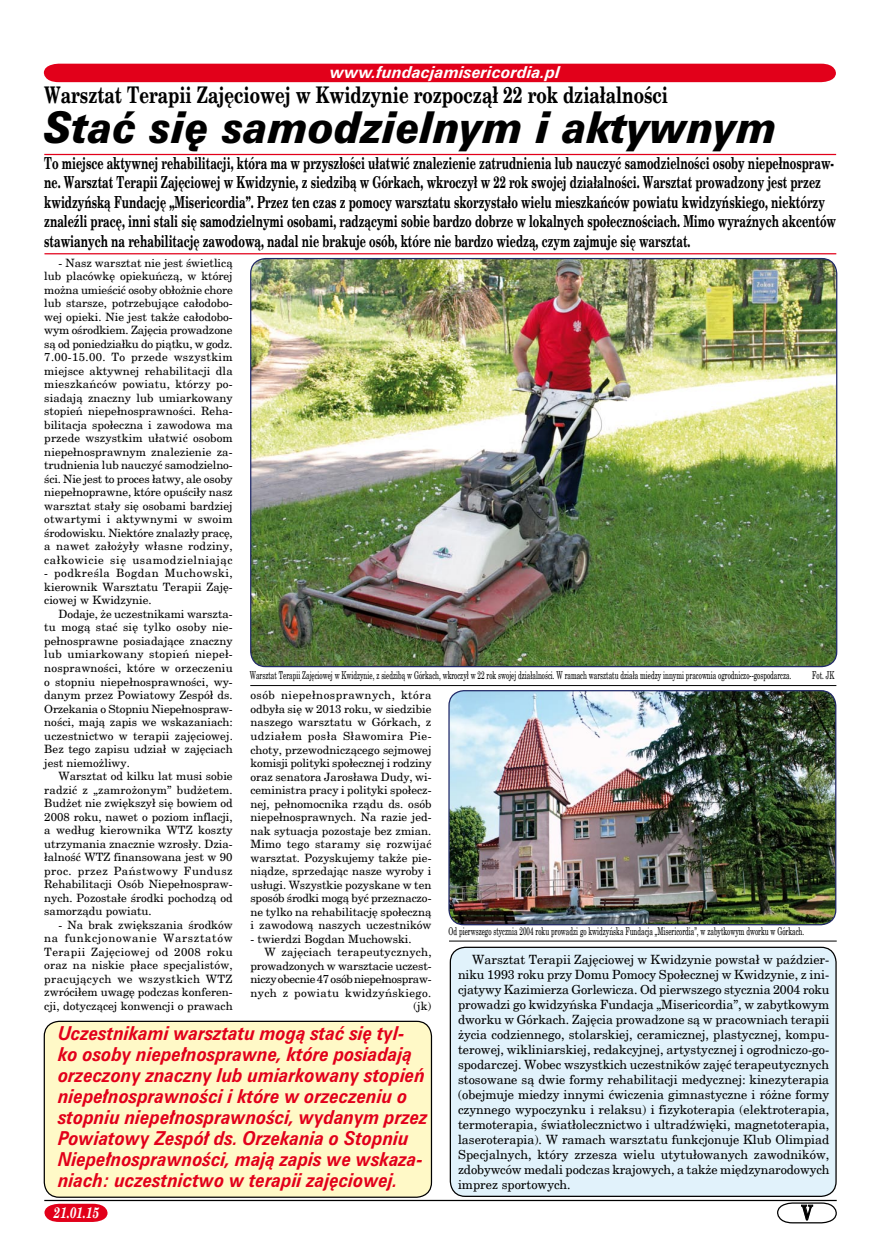
<style>
.page{position:relative;width:886px;height:1241px;background:#fff}
.page>*{position:absolute;margin:0;border:0;box-sizing:border-box;transform-origin:0 0}
.t1{font:italic 40px "Zurich Blk PL";color:#000;scale:.9 1}
.t2{font:700 22.5px "New Brunswick";color:#000;scale:.75 1}
.t3{font:700 20px "New Brunswick";color:#000;scale:.7 1}
.t4{font:italic 700 17.5px/21px "Zurich PL";color:#e2001a;scale:.9 1}
.t5{font:700 16.25px/19.5px "New Brunswick";color:#000;scale:.66 1}
.t6{font:italic 700 15px "Zurich PL";color:#fff}
.t7{font:italic 700 15px "New Brunswick";color:#fff;scale:.75 1}
.t8{font:12.5px/15px "New Brunswick";letter-spacing:-.01em;color:#000;text-align:justify}
.t9{font:11.25px/13.5px "New Brunswick";color:#000;text-align:justify}
.t10{font:11.25px "New Brunswick";letter-spacing:-.025em;color:#000}
.t11{font:11.25px "New Brunswick";letter-spacing:.02em;color:#000}
.t12{font:11.25px "New Brunswick";letter-spacing:.035em;color:#000}
.t13{font:10.62px "New Brunswick";color:#000;scale:.6 1}
</style>
<div class="page">
<div style="left:450px;top:947px;width:386px;height:249px;background:#e1f2fb;border-radius:15px"></div>
<div style="left:450px;top:946px;width:387px;height:250px;border:1px solid #000;border-radius:15px"></div>
<div style="left:44px;top:1021px;width:387px;height:175px;background:#fff9c7;border-radius:15px"></div>
<div style="left:44px;top:1020px;width:388px;height:177px;border:1px solid #000;border-radius:15px"></div>
<div style="left:44px;top:63px;width:792px;height:19px;background:#e2001a"></div>
<svg style="left:44px;top:1203px;width:64px;height:18px"></svg>
<hr style="left:44px;top:154px;width:792px;height:1px;background:#e2001a">
<hr style="left:44px;top:253px;width:792px;height:1px;background:#e2001a">
<hr style="left:250px;top:685px;width:586px;height:1px;background:#000">
<hr style="left:449px;top:940px;width:388px;height:1px;background:#000">
<hr style="left:44px;top:1199px;width:793px;height:1px;background:#000">
<img style="left:251px;top:258px;width:586px;height:408px;border-radius:15px">
<img style="left:449px;top:690px;width:387px;height:234px;border-radius:15px">
<div style="left:448px;top:690px;width:388px;height:235px;border:1px solid #202867;border-radius:15px"></div>
<svg style="left:776px;top:1201px;width:61px;height:22px"></svg>
<h3 class="t6" style="left:330px;top:62px;width:232px">www.fundacjamisericordia.pl</h3>
<h2 class="t2" style="left:44px;top:81px;width:833px">Warsztat Terapii Zajęciowej w Kwidzynie rozpoczął 22 rok działalności</h2>
<h1 class="t1" style="left:44px;top:101px;width:816px">Stać się samodzielnym i aktywnym</h1>
<p class="t5" style="left:44px;top:153px;width:1201px">To miejsce aktywnej rehabilitacji, która ma w przyszłości ułatwić znalezienie zatrudnienia lub nauczyć samodzielności osoby niepełnospraw&shy;ne. Warsztat Terapii Zajęciowej w Kwidzynie, z siedzibą w Górkach, wkroczył w 22 rok swojej działalności. Warsztat prowadzony jest przez kwidzyńską Fundację „Misericordia”. Przez ten czas z pomocy warsztatu skorzystało wielu mieszkańców powiatu kwidzyńskiego, niektórzy znaleźli pracę, inni stali się samodzielnymi osobami, radzącymi sobie bardzo dobrze w lokalnych społecznościach. Mimo wyraźnych akcentów stawianych na rehabilitację zawodową, nadal nie brakuje osób, które nie bardzo wiedzą, czym zajmuje się warsztat.</p>
<p class="t9" style="left:44px;top:255px;width:190px;text-indent:14px">- Nasz warsztat nie jest świetlicą lub placówkę opiekuńczą, w której można umieścić osoby obłożnie chore lub starsze, potrzebujące całodobo&shy;wej opieki. Nie jest także całodobo&shy;wym ośrodkiem. Zajęcia prowadzone są od poniedziałku do piątku, w godz.<br>7.00-15.00. To przede wszystkim miejsce aktywnej rehabilitacji dla mieszkańców powiatu, którzy po&shy;siadają znaczny lub umiarkowany stopień niepełnosprawności. Reha&shy;bilitacja społeczna i zawodowa ma przede wszystkim ułatwić osobom niepełnosprawnym znalezienie za&shy;trudnienia lub nauczyć samodzielno&shy;ści. Nie jest to proces łatwy, ale osoby niepełnoprawne, które opuściły nasz warsztat stały się osobami bardziej otwartymi i aktywnymi w swoim środowisku. Niektóre znalazły pracę, a nawet założyły własne rodziny, całkowicie się usamodzielniając</p>
<p class="t9" style="left:44px;top:566px;width:190px">- podkreśla Bogdan Muchowski, kierownik Warsztatu Terapii Zaję&shy;ciowej w Kwidzynie.</p>
<p class="t9" style="left:44px;top:606px;width:190px;text-indent:14px">Dodaje, że uczestnikami warszta&shy;tu mogą stać się tylko osoby nie&shy;pełnosprawne posiadające znaczny lub umiarkowany stopień niepeł&shy;nosprawności, które w orzeczeniu o stopniu niepełnosprawności, wy&shy;danym przez Powiatowy Zespół ds.<br>Orzekania o Stopniu Niepełnospraw&shy;ności, mają zapis we wskazaniach: uczestnictwo w terapii zajęciowej.<br>Bez tego zapisu udział w zajęciach jest niemożliwy.</p>
<p class="t9" style="left:44px;top:768px;width:190px;text-indent:14px">Warsztat od kilku lat musi sobie radzić z „zamrożonym” budżetem.<br>Budżet nie zwiększył się bowiem od 2008 roku, nawet o poziom inflacji, a według kierownika WTZ koszty utrzymania znacznie wzrosły. Dzia&shy;łalność WTZ finansowana jest w 90 proc. przez Państwowy Fundusz Rehabilitacji Osób Niepełnospraw&shy;nych. Pozostałe środki pochodzą od samorządu powiatu.</p>
<p class="t9" style="left:44px;top:917px;width:190px;text-indent:14px">- Na brak zwiększania środków na funkcjonowanie Warsztatów Terapii Zajęciowej od 2008 roku oraz na niskie płace specjalistów, pracujących we wszystkich WTZ zwróciłem uwagę podczas konferen&shy;cji, dotyczącej konwencji o prawach</p>
<p class="t13" style="left:250px;top:668px;width:904px">Warsztat Terapii Zajęciowej w Kwidzynie, z siedzibą w Górkach, wkroczył w 22 rok swojej działalności. W ramach warsztatu działa miedzy innymi pracownia ogrodniczo--gospodarcza.</p>
<p class="t13" style="left:812px;top:668px;width:38px">Fot. JK</p>
<p class="t9" style="left:250px;top:688px;width:183px">osób niepełnosprawnych, która odbyła się w 2013 roku, w siedzibie naszego warsztatu w Górkach, z udziałem posła Sławomira Pie&shy;choty, przewodniczącego sejmowej komisji polityki społecznej i rodziny oraz senatora Jarosława Dudy, wi&shy;ceministra pracy i polityki społecz&shy;nej, pełnomocnika rządu ds. osób niepełnosprawnych. Na razie jed&shy;nak sytuacja pozostaje bez zmian.<br>Mimo tego staramy się rozwijać warsztat. Pozyskujemy także pie&shy;niądze, sprzedając nasze wyroby i usługi. Wszystkie pozyskane w ten sposób środki mogą być przeznaczo&shy;ne tylko na rehabilitację społeczną i zawodową naszych uczestników</p>
<p class="t9" style="left:250px;top:931px;width:163px">- twierdzi Bogdan Muchowski.</p>
<p class="t11" style="left:265px;top:944px;width:168px">W zajęciach terapeutycznych,</p>
<p class="t9" style="left:250px;top:958px;width:183px">prowadzonych w warsztacie uczest-</p>
<p class="t10" style="left:250px;top:971px;width:183px">niczy obecnie 47 osób niepełnospraw-</p>
<p class="t12" style="left:250px;top:985px;width:182px">nych z powiatu kwidzyńskiego.</p>
<p class="t9" style="left:413px;top:998px;width:19px">(jk)</p>
<p class="t13" style="left:449px;top:924px;width:594px">Od pierwszego stycznia 2004 roku prowadzi go kwidzyńska Fundacja „Misericordia”, w zabytkowym dworku w Górkach.</p>
<p class="t8" style="left:458px;top:951px;width:373px;text-indent:14px">Warsztat Terapii Zajęciowej w Kwidzynie powstał w paździer&shy;niku 1993 roku przy Domu Pomocy Społecznej w Kwidzynie, z ini&shy;cjatywy Kazimierza Gorlewicza. Od pierwszego stycznia 2004 roku prowadzi go kwidzyńska Fundacja „Misericordia”, w zabytkowym dworku w Górkach. Zajęcia prowadzone są w pracowniach terapii życia codziennego, stolarskiej, ceramicznej, plastycznej, kompu&shy;terowej, wikliniarskiej, redakcyjnej, artystycznej i ogrodniczo-go&shy;spodarczej. Wobec wszystkich uczestników zajęć terapeutycznych stosowane są dwie formy rehabilitacji medycznej: kinezyterapia (obejmuje miedzy innymi ćwiczenia gimnastyczne i różne formy czynnego wypoczynku i relaksu) i fizykoterapia (elektroterapia, termoterapia, światłolecznictwo i ultradźwięki, magnetoterapia, laseroterapia). W ramach warsztatu funkcjonuje Klub Olimpiad Specjalnych, który zrzesza wielu utytułowanych zawodników, zdobywców medali podczas krajowych, a także międzynarodowych imprez sportowych.</p>
<p class="t4" style="left:58px;top:1022px;width:412px">Uczestnikami warsztatu mogą stać się tyl-<br>ko osoby niepełnosprawne, które posiadają orzeczony znaczny lub umiarkowany stopień niepełnosprawności i które w orzeczeniu o stopniu niepełnosprawności, wydanym przez Powiatowy Zespół ds. Orzekania o Stopniu Niepełnosprawności, mają zapis we wskaza&shy;niach: uczestnictwo w terapii zajęciowej.</p>
<h3 class="t7" style="left:54px;top:1203px;width:62px">21.01.15</h3>
<h3 class="t3" style="left:802px;top:1199px;width:17px">V</h3>
</div>
